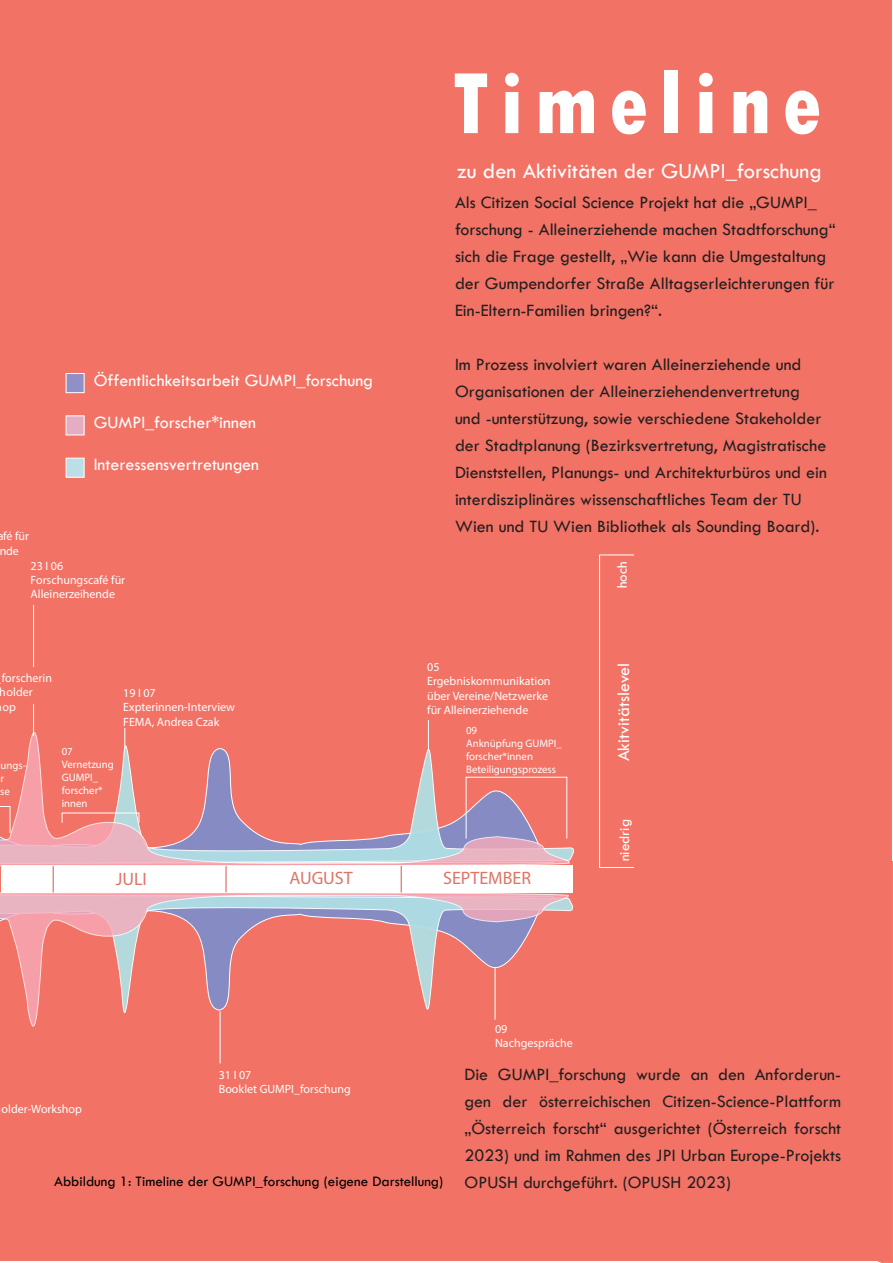
<style>
.page{position:relative;width:893px;height:1263px;background:#fff}
.page>*{position:absolute;margin:0;border:0;box-sizing:border-box;transform-origin:0 0}
.t1{font:800 condensed 91.5px "Tw Cen";letter-spacing:.12em;color:#fff}
.t2{font:22.5px "Tw Cen";color:#fff}
.t3{font:18px/27px "Tw Cen";color:#231f20}
.t4{font:18px "Tw Cen";color:#fff}
.t5{font:18px "Myriad Pro";color:#df7466}
.t6{font:15px "Tw Cen";color:#000001}
.t7{font:15px "Tw Cen";color:#fff}
.t8{font:12px/14.4px "Myriad Pro";color:#fff}
.t9{font:10.8px/12.9px "Myriad Pro";color:#fff}
</style>
<div class="page">
<div style="left:0;top:0;width:892px;height:1261px;background:#f27265"></div>
<div style="left:1px;top:865px;width:571px;height:28px;background:#fff"></div>
<svg style="left:53px;top:867px;width:1px;height:25px"></svg>
<hr style="left:225px;top:865px;width:2px;height:29px;background:#df7466">
<svg style="left:401px;top:867px;width:1px;height:25px"></svg>
<svg style="left:1px;top:732px;width:569px;height:134px"></svg>
<hr style="left:220px;top:1011px;width:1px;height:52px;background:#fff">
<svg style="left:125px;top:728px;width:1px;height:21px"></svg>
<hr style="left:428px;top:720px;width:1px;height:30px;background:#fff">
<hr style="left:33px;top:605px;width:1px;height:62px;background:#fff">
<svg style="left:1px;top:806px;width:10px;height:27px"></svg>
<div style="left:62px;top:813px;width:77px;height:10px;border:1px solid #fff"></div>
<div style="left:466px;top:777px;width:101px;height:62px;border:1px solid #fff"></div>
<hr style="left:33px;top:704px;width:1px;height:32px;background:#fff">
<svg style="left:1px;top:892px;width:568px;height:134px"></svg>
<div style="left:66px;top:373px;width:19px;height:20px;background:#9190c6;border:1px solid #fff"></div>
<div style="left:66px;top:415px;width:19px;height:20px;background:#e4adc4;border:1px solid #fff"></div>
<div style="left:66px;top:458px;width:19px;height:20px;background:#bcdee6;border:1px solid #fff"></div>
<div style="left:599px;top:555px;width:35px;height:313px;border:1px solid #fff"></div>
<p class="t8" style="left:-3px;top:529px;width:33px">afé für nde</p>
<p class="t4" style="left:94px;top:369px;width:281px">Öffentlichkeitsarbeit GUMPI_forschung</p>
<p class="t4" style="left:94px;top:411px;width:164px">GUMPI_forscher*innen</p>
<p class="t4" style="left:94px;top:454px;width:167px">Interessensvertretungen</p>
<p class="t8" style="left:31px;top:558px;width:96px">23 I 06<br>Forschungscafé für<br>Alleinerzeihende</p>
<p class="t8" style="left:0;top:670px;width:54px">forscherin holder<br>op</p>
<p class="t9" style="left:0;top:759px;width:28px">ungs&shy;r<br>se</p>
<p class="t9" style="left:62px;top:745px;width:54px">07<br>Vernetzung<br>GUMPI_ forscher* innen</p>
<p class="t8" style="left:123px;top:685px;width:113px">19 I 07<br>Expterinnen-Interview<br>FEMA, Andrea Czak</p>
<p class="t1" style="left:453px;top:50px;width:370px">Timeline</p>
<p class="t2" style="left:457px;top:157px;width:366px">zu den Aktivitäten der GUMPI_forschung</p>
<p class="t3" style="left:455px;top:189px;width:382px">Als Citizen Social Science Projekt hat die „GUMPI_ forschung - Alleinerziehende machen Stadtforschung“ sich die Frage gestellt, „Wie kann die Umgestaltung der Gumpendorfer Straße Alltagserleichterungen für Ein-Eltern-Familien bringen?“.</p>
<p class="t3" style="left:455px;top:351px;width:373px">Im Prozess involviert waren Alleinerziehende und Organisationen der Alleinerziehendenvertretung und -unterstützung, sowie verschiedene Stakeholder der Stadtplanung (Bezirksvertretung, Magistratische Dienststellen, Planungs- und Architekturbüros und ein interdisziplinäres wissenschaftliches Team der TU Wien und TU Wien Bibliothek als Sounding Board).</p>
<p class="t8" style="left:427px;top:659px;width:125px">05<br>Ergebniskommunikation über Vereine/Netzwerke für Alleinerziehende</p>
<p class="t9" style="left:466px;top:723px;width:97px">09<br>Anknüpfung GUMPI_ forscher*innen<br>Beteiligungsprozess</p>
<p class="t7" style="left:613px;top:588px;width:29px;rotate:-90deg">hoch</p>
<p class="t4" style="left:612px;top:761px;width:100px;rotate:-90deg">Akitvitätslevel</p>
<p class="t7" style="left:615px;top:861px;width:44px;rotate:-90deg">niedrig</p>
<p class="t5" style="left:116px;top:868px;width:33px">JULI</p>
<p class="t5" style="left:290px;top:867px;width:65px">AUGUST</p>
<p class="t5" style="left:443px;top:867px;width:89px">SEPTEMBER</p>
<p class="t8" style="left:2px;top:1102px;width:82px">older-Workshop</p>
<p class="t8" style="left:219px;top:1067px;width:133px">31 I 07<br>Booklet GUMPI_forschung</p>
<p class="t8" style="left:495px;top:1021px;width:79px">09<br>Nachgespräche</p>
<p class="t3" style="left:464px;top:1060px;width:378px;text-align:justify">Die GUMPI_forschung wurde an den Anforderun&shy;gen der österreichischen Citizen-Science-Plattform „Österreich forscht“ ausgerichtet (Österreich forscht 2023) und im Rahmen des JPI Urban Europe-Projekts</p>
<p class="t6" style="left:54px;top:1172px;width:391px">Abbildung 1: Timeline der GUMPI_forschung (eigene Darstellung)</p>
<p class="t3" style="left:464px;top:1168px;width:268px">OPUSH durchgeführt. (OPUSH 2023)</p>
</div>
